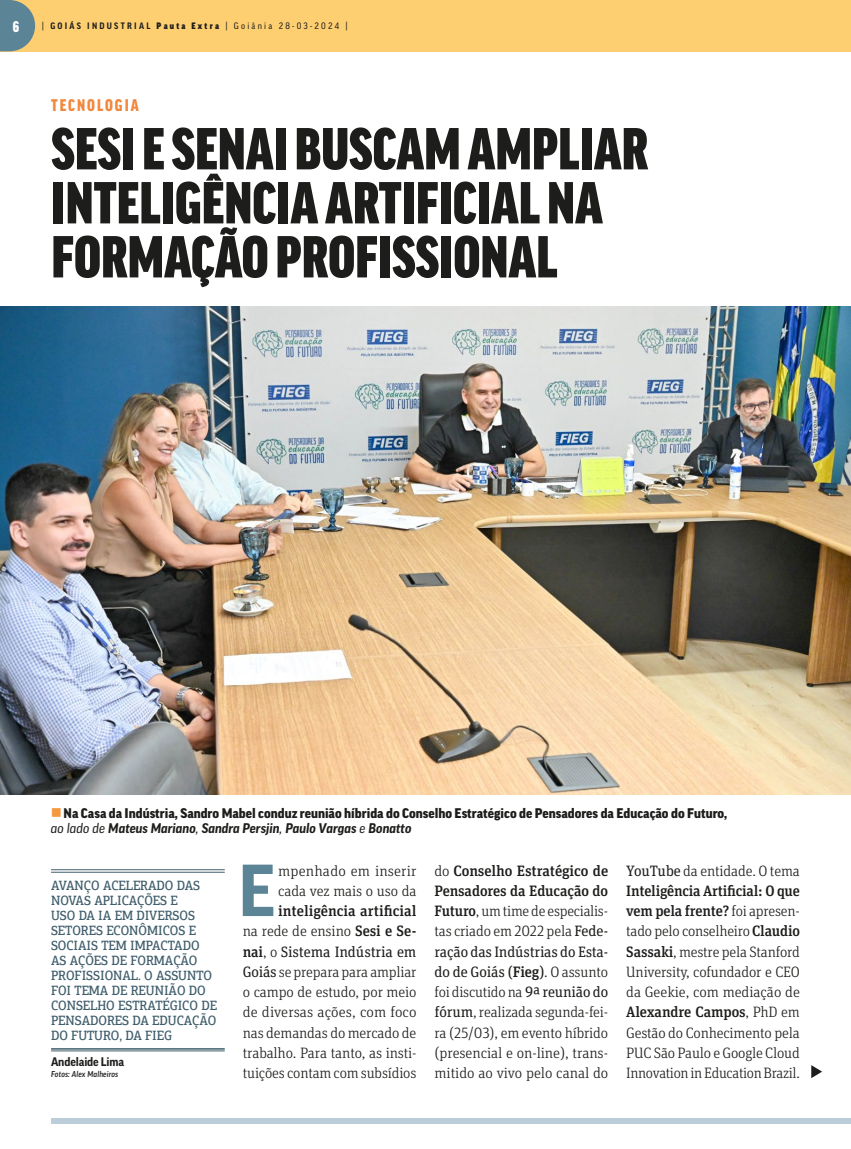
<style>
.page{position:relative;width:851px;height:1149px;background:#fff}
.page>*{position:absolute;margin:0;border:0;box-sizing:border-box;transform-origin:0 0}
.t1{font:700 70.8px "Good Pro";color:#5b8497}
.t2{font:900 condensed 57px/54px "Good Pro";color:#1d1d1b}
.t3{font:900 condensed 18px "Good Headline Pro";letter-spacing:.11em;color:#f1883d}
.t4{font:300 15px/20.2px "Unit Slab Pro";letter-spacing:-.01em;color:#1d1d1b;text-align:justify}
.t5{font:900 condensed 15px "Good Pro";color:#fff}
.t6{font:500 13.5px/15px "PF Agora Slab Pro";letter-spacing:-.005em;color:#405e6c;scale:.9 1}
.t7{font:900 13.5px/15px "Good Pro";color:#1d1d1b}
.t8{font:700 12px "Good Pro";letter-spacing:-.01em;color:#1d1d1b}
.t9{font:9px "Good Pro Narr News";letter-spacing:.25em;color:#1d1d1b}
.t10{font:italic 500 8.25px "Good Pro";letter-spacing:.015em;color:#1d1d1b;scale:.93 1}
.s1{font-family:"Good Pro Narr";font-weight:700}
.s2{font-family:"Good Pro Narr Ultra"}
.s3{font-family:"Good Pro News";font-weight:400;font-style:italic}
.s4{font-weight:700;font-style:italic}
.s5{font-weight:500}
.s6{font-weight:400}
</style>
<div class="page">
<div style="left:0;top:0;width:850px;height:51px;background:#fecf71"></div>
<div style="left:51px;top:1117px;width:799px;height:6px;background:#bacdd8"></div>
<svg style="left:0;top:0;width:35px;height:51px;background:#738f91"></svg>
<img style="left:0;top:306px;width:850px;height:488px">
<hr style="left:51px;top:869px;width:174px;height:1px;background:#405e6c">
<hr style="left:51px;top:871px;width:174px;height:1px;background:#405e6c">
<hr style="left:51px;top:1047px;width:174px;height:2px;background:#405e6c">
<hr style="left:51px;top:1050px;width:174px;height:1px;background:#405e6c">
<svg style="left:811px;top:1065px;width:11px;height:12px"></svg>
<p class="t5" style="left:13px;top:18px;width:8px">6</p>
<p class="t9" style="left:42px;top:21px;width:307px">| <span class="s1">GOIÁS INDUSTRIAL</span> <span class="s2">Pauta Extra</span> | Goiânia 28-03-2024 |</p>
<p class="t3" style="left:51px;top:97px;width:89px">TECNOLOGIA</p>
<h2 class="t2" style="left:51px;top:122px;width:598px">SESI E SENAI BUSCAM AMPLIAR<br>INTELIGÊNCIA ARTIFICIAL NA<br>FORMAÇÃO PROFISSIONAL</h2>
<p class="t7" style="left:51px;top:805px;width:678px;text-indent:13px">Na Casa da Indústria, Sandro Mabel conduz reunião híbrida do Conselho Estratégico de Pensadores da Educação do Futuro, <span class="s3">ao lado de</span> <span class="s4">Mateus Mariano</span><span class="s3">,</span> <span class="s4">Sandra Persjin</span><span class="s3">,</span> <span class="s4">Paulo Vargas</span> <span class="s3">e</span> <span class="s4">Bonatto</span></p>
<p class="t6" style="left:51px;top:877px;width:186px">AVANÇO ACELERADO DAS<br>NOVAS APLICAÇÕES E<br>USO DA IA EM DIVERSOS<br>SETORES ECONÔMICOS E<br>SOCIAIS TEM IMPACTADO<br>AS AÇÕES DE FORMAÇÃO<br>PROFISSIONAL. O ASSUNTO<br>FOI TEMA DE REUNIÃO DO<br>CONSELHO ESTRATÉGICO DE<br>PENSADORES DA EDUCAÇÃO<br>DO FUTURO, DA FIEG</p>
<p class="t8" style="left:51px;top:1054px;width:75px">Andelaide Lima</p>
<p class="t10" style="left:51px;top:1069px;width:74px">Fotos: Alex Malheiros</p>
<h1 class="t1" style="left:238px;top:850px;width:39px">E</h1>
<p class="t4" style="left:278px;top:859px;width:140px">mpenhado em inserir cada vez mais o uso da</p>
<p class="t4" style="left:243px;top:900px;width:175px;text-indent:35px"><span class="s5">inteligência artificial </span>na rede de ensino <span class="s5">Sesi e Se&shy;nai</span>, o <span class="s6">Sistema Indústria em Goiás</span> se prepara para ampliar o campo de estudo, por meio de diversas ações, com foco nas demandas do mercado de trabalho. Para tanto, as insti&shy;tuições contam com subsídios</p>
<p class="t4" style="left:434px;top:859px;width:175px">do <span class="s5">Conselho Estratégico de Pensadores da Educação do Futuro</span>, um time de especialis&shy;tas criado em 2022 pela <span class="s6">Fede‑ ração das Indústrias do Esta‑ do de Goiás (</span><span class="s5">Fieg</span><span class="s6">)</span>. O assunto foi discutido na <span class="s6">9ª reunião do fórum</span>, realizada segunda‑fei&shy;ra (25/03), em evento híbrido (presencial e on-line), trans&shy;mitido ao vivo pelo canal do</p>
<p class="t4" style="left:626px;top:859px;width:175px"><span class="s6">YouTube</span> da entidade. O tema <span class="s5">Inteligência Artificial: O que vem pela frente?</span> foi apresen&shy;tado pelo conselheiro <span class="s5">Claudio Sassaki</span>, mestre pela Stanford University, cofundador e CEO da Geekie, com mediação de <span class="s5">Alexandre Campos</span>, PhD em Gestão do Conhecimento pela PUC São Paulo e Google Cloud Innovation in Education Brazil.</p>
</div>
